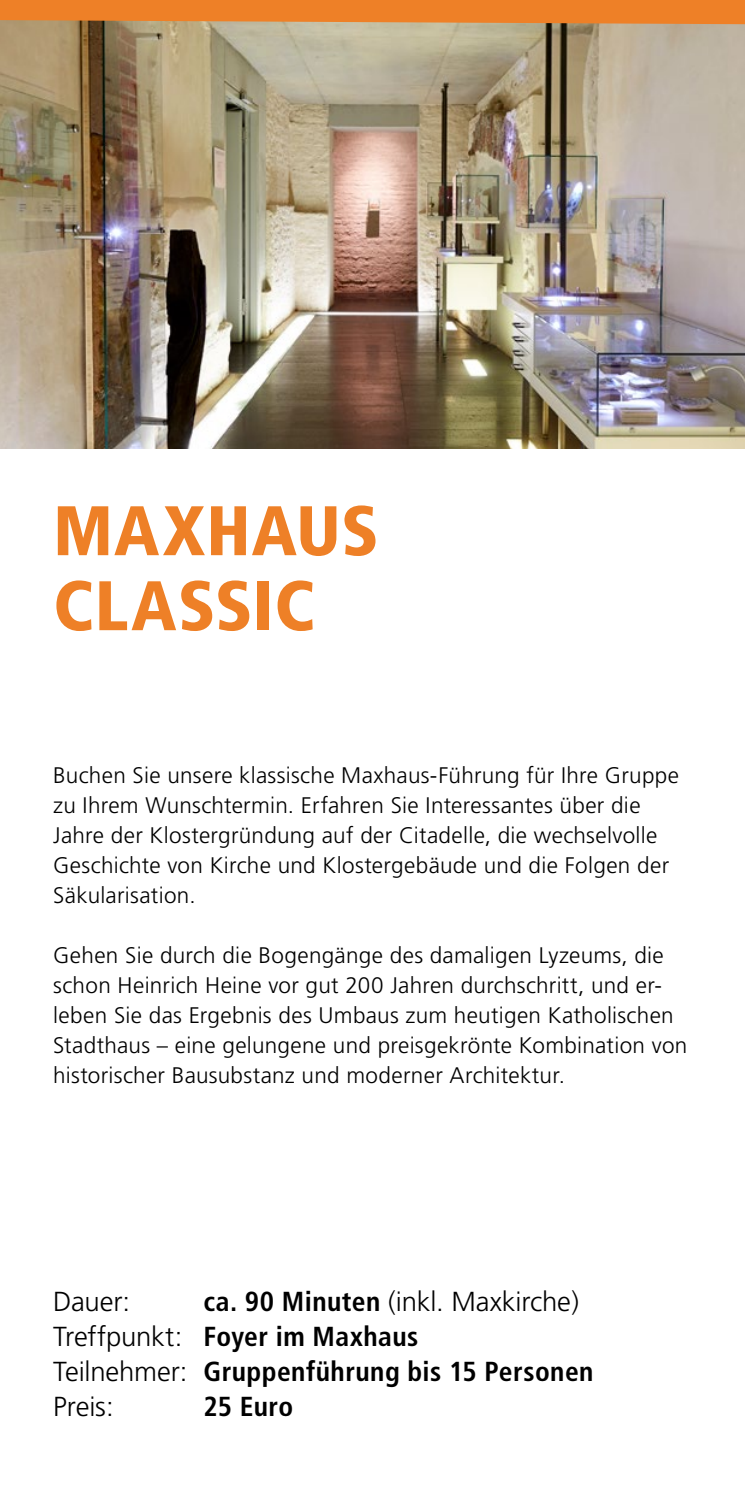
<style>
.page{position:relative;width:745px;height:1489px;background:#fff}
.page>*{position:absolute;margin:0;border:0;box-sizing:border-box;transform-origin:0 0}
.t1{font:900 condensed 70px/75px "Frutiger";letter-spacing:.015em;color:#ee8027}
.t2{font:700 condensed 27.5px/35px "Frutiger";letter-spacing:.015em;color:#000}
.t3{font:300 27.5px "Frutiger CE";letter-spacing:-.005em;color:#000}
.t4{font:300 22.5px/30px "Frutiger";letter-spacing:.01em;color:#000}
.s1{font-family:"Frutiger";font-weight:700;font-stretch:condensed}
.s2{font-family:"Frutiger CE";font-weight:300;font-stretch:normal}
</style>
<div class="page">
<img style="left:0;top:24px;width:744px;height:425px">
<svg style="left:0;top:0;width:744px;height:24px;background:#e9822d"></svg>
<h1 class="t1" style="left:53px;top:493px;width:327px">MAXHAUS<br>CLASSIC</h1>
<p class="t4" style="left:53px;top:760px;width:627px">Buchen Sie unsere klassische Maxhaus-Führung für Ihre Gruppe zu Ihrem Wunschtermin. Erfahren Sie Interessantes über die Jahre der Klostergründung auf der Citadelle, die wechselvolle Geschichte von Kirche und Klostergebäude und die Folgen der Säkularisation.</p>
<p class="t4" style="left:53px;top:940px;width:635px">Gehen Sie durch die Bogengänge des damaligen Lyzeums, die schon Heinrich Heine vor gut 200 Jahren durchschritt, und er&shy;leben Sie das Ergebnis des Umbaus zum heutigen Katholischen Stadthaus – eine gelungene und preisgekrönte Kombination von historischer Bausubstanz und moderner Architektur.</p>
<p class="t3" style="left:53px;top:1285px;width:78px">Dauer:</p>
<p class="t3" style="left:203px;top:1285px;width:377px"><span class="s1">ca. 90 Minuten</span> (inkl. Maxkirche)</p>
<p class="t2" style="left:53px;top:1318px;width:541px"><span class="s2">Treffpunkt:</span> Foyer im Maxhaus<br><span class="s2">Teilnehmer:</span> Gruppenführung bis 15 Personen</p>
<p class="t3" style="left:53px;top:1390px;width:62px">Preis:</p>
<p class="t2" style="left:203px;top:1388px;width:91px">25 Euro</p>
</div>
